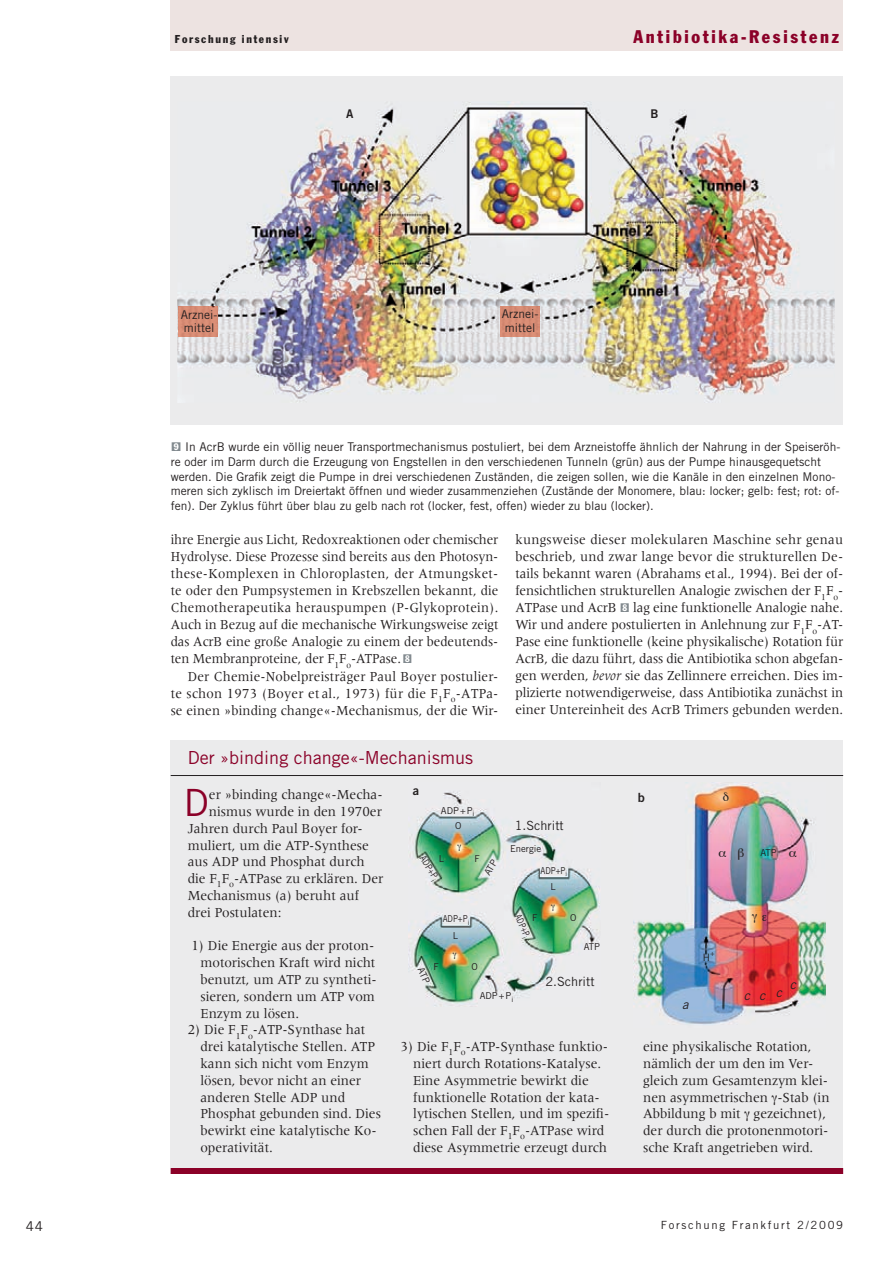
<style>
.page{position:relative;width:894px;height:1264px;background:#fff}
.page>*{position:absolute;margin:0;border:0;box-sizing:border-box;transform-origin:0 0}
.t1{font:37.5px "Trade Gothic";color:#8b0128}
.t2{font:18px "Trade Gothic";color:#8b0128}
.t3{font:condensed 18px "Franklin Gothic";letter-spacing:.15em;color:#8b0128}
.t4{font:14.25px/16.8px "Meridien";color:#231f20;scale:.95 1}
.t5{font:14.25px/17px "Meridien";color:#231f20;text-align:justify;scale:.93 1}
.t6{font:14.25px/17px "Meridien";color:#231f20;text-align:justify;scale:.92 1}
.t7{font:13.5px "Trade Gothic";color:#231f20}
.t8{font:12.75px "Trade Gothic";color:#231f20}
.t9{font:italic 12.75px "Trade Gothic";color:#231f20}
.t10{font:12.75px "Trade Gothic Bold Two";color:#231f20}
.t11{font:12px/14.9px "Trade Gothic";color:#231f20}
.t12{font:12px "Trade Gothic Bold Two";color:#231f20}
.t13{font:11.25px "Trade Gothic";letter-spacing:.15em;color:#231f20}
.t14{font:condensed 11.25px "Franklin Gothic";letter-spacing:.15em;color:#231f20}
.t15{font:10.2px "Trade Gothic";color:#231f20}
.t16{font:9.45px/15px "Trade Gothic";color:#231f20;text-align:center}
.t17{font:9.45px "Trade Gothic";color:#231f20;scale:.85 1}
.t18{font:9.45px "Trade Gothic";color:#231f20;scale:.76 1}
.t19{font:7.65px "Trade Gothic";color:#231f20}
.s1{font-family:"Gothic Ziff";font-weight:500;color:#81898e}
.s2{font-family:"Gothic Ziff";font-weight:500;font-size:12px;color:#81898e}
.s3{font-style:italic}
</style>
<div class="page">
<div style="left:171px;top:0;width:671px;height:51px;background:#ede3e1"></div>
<div style="left:171px;top:76px;width:671px;height:349px;background:#ebebec"></div>
<img style="left:177px;top:101px;width:657px;height:302px">
<img style="left:179px;top:306px;width:38px;height:30px">
<img style="left:500px;top:306px;width:39px;height:30px">
<div style="left:171px;top:740px;width:671px;height:433px;background:#ebebec"></div>
<div style="left:171px;top:1167px;width:671px;height:6px;background:#8b0128"></div>
<img style="left:633px;top:782px;width:192px;height:243px">
<hr style="left:171px;top:775px;width:671px;height:1px;background:#231f20">
<img style="left:408px;top:791px;width:192px;height:215px">
<svg style="left:718px;top:851px;width:7px;height:6px"></svg>
<svg style="left:789px;top:851px;width:7px;height:6px"></svg>
<svg style="left:738px;top:848px;width:5px;height:12px"></svg>
<svg style="left:723px;top:791px;width:5px;height:9px"></svg>
<svg style="left:751px;top:913px;width:5px;height:9px"></svg>
<svg style="left:762px;top:914px;width:4px;height:6px"></svg>
<svg style="left:457px;top:844px;width:4px;height:6px"></svg>
<svg style="left:551px;top:904px;width:3px;height:6px"></svg>
<svg style="left:452px;top:952px;width:4px;height:6px"></svg>
<svg style="left:417px;top:966px;width:13px;height:17px"></svg>
<svg style="left:483px;top:859px;width:14px;height:16px"></svg>
<p class="t14" style="left:175px;top:35px;width:115px">Forschung intensiv</p>
<p class="t3" style="left:633px;top:30px;width:207px">Antibiotika-Resistenz</p>
<p class="t11" style="left:181px;top:309px;width:38px;line-height:13.5px">Arznei&shy;mittel</p>
<p class="t12" style="left:346px;top:110px;width:9px">A</p>
<p class="t12" style="left:650px;top:110px;width:10px">B</p>
<p class="t11" style="left:501px;top:308px;width:38px;line-height:13.5px">Arznei&shy;mittel</p>
<p class="t11" style="left:171px;top:440px;width:670px"><span class="s1">9</span> In AcrB wurde ein völlig neuer Transportmechanismus postuliert, bei dem Arzneistoffe ähnlich der Nahrung in der Speiseröh&shy;re oder im Darm durch die Erzeugung von Engstellen in den verschiedenen Tunneln (grün) aus der Pumpe hinausgequetscht werden. Die Grafik zeigt die Pumpe in drei verschiedenen Zuständen, die zeigen sollen, wie die Kanäle in den einzelnen Mono&shy;meren sich zyklisch im Dreiertakt öffnen und wieder zusammenziehen (Zustände der Monomere, blau: locker; gelb: fest; rot: of&shy;fen). Der Zyklus führt über blau zu gelb nach rot (locker, fest, offen) wieder zu blau (locker).</p>
<p class="t6" style="left:171px;top:532px;width:357px">ihre Energie aus Licht, Redoxreaktionen oder chemischer Hydrolyse. Diese Prozesse sind bereits aus den Photosyn&shy;these-Komplexen in Chloroplasten, der Atmungsket&shy;te oder den Pumpsystemen in Krebszellen bekannt, die Chemotherapeutika herauspumpen (P-Glykoprotein).<br>Auch in Bezug auf die mechanische Wirkungsweise zeigt das AcrB eine große Analogie zu einem der bedeutends&shy;ten Membranproteine, der F<sub>1</sub>F<sub>o</sub>-ATPase. <span class="s2">8</span></p>
<p class="t5" style="left:171px;top:668px;width:354px;text-indent:17px">Der Chemie-Nobelpreisträger Paul Boyer postulier&shy;te schon 1973 (Boyer et al., 1973) für die F<sub>1</sub>F<sub>o</sub>-ATPa&shy;se einen »binding change«-Mechanismus, der die Wir-</p>
<p class="t2" style="left:188px;top:750px;width:287px">Der »binding change«-Mechanismus</p>
<p class="t5" style="left:515px;top:532px;width:354px">kungsweise dieser molekularen Maschine sehr genau beschrieb, und zwar lange bevor die strukturellen De&shy;tails bekannt waren (Abrahams et al., 1994). Bei der of&shy;fensichtlichen strukturellen Analogie zwischen der F<sub>1</sub>F<sub>o</sub>-ATPase und AcrB <span class="s2">8</span> lag eine funktionelle Analogie nahe.<br>Wir und andere postulierten in Anlehnung zur F<sub>1</sub>F<sub>o</sub>-AT-Pase eine funktionelle (keine physikalische) Rotation für AcrB, die dazu führt, dass die Antibiotika schon abgefan&shy;gen werden, <span class="s3">bevor</span> sie das Zellinnere erreichen. Dies im&shy;plizierte notwendigerweise, dass Antibiotika zunächst in einer Untereinheit des AcrB Trimers gebunden werden.</p>
<h1 class="t1" style="left:184px;top:788px;width:27px">D</h1>
<p class="t4" style="left:209px;top:787px;width:184px">er »binding change«-Mecha-</p>
<p class="t4" style="left:209px;top:804px;width:183px">nismus wurde in den 1970er</p>
<p class="t4" style="left:188px;top:820px;width:186px">Jahren durch Paul Boyer for-</p>
<p class="t4" style="left:188px;top:837px;width:192px">muliert, um die ATP-Synthese</p>
<p class="t4" style="left:188px;top:854px;width:188px">aus ADP und Phosphat durch</p>
<p class="t4" style="left:188px;top:871px;width:207px">die F<sub>1</sub>F<sub>o</sub>-ATPase zu erklären. Der</p>
<p class="t4" style="left:188px;top:888px;width:182px">Mechanismus (a) beruht auf</p>
<p class="t4" style="left:188px;top:904px;width:100px">drei Postulaten:</p>
<p class="t4" style="left:200px;top:938px;width:187px;text-indent:-9px">1) Die Energie aus der proton&shy;motorischen Kraft wird nicht benutzt, um ATP zu syntheti&shy;sieren, sondern um ATP vom<br>Enzym zu lösen.</p>
<p class="t4" style="left:200px;top:1022px;width:191px;text-indent:-13px">2) Die F<sub>1</sub>F<sub>o</sub>-ATP-Synthase hat drei katalytische Stellen. ATP kann sich nicht vom Enzym lösen, bevor nicht an einer anderen Stelle ADP und<br>Phosphat gebunden sind. Dies bewirkt eine katalytische Ko&shy;operativität.</p>
<p class="t10" style="left:412px;top:786px;width:8px">a</p>
<p class="t16" style="left:441px;top:803px;width:35px">ADP+P<sub>i<br></sub>O</p>
<p class="t16" style="left:438px;top:851px;width:7px">L</p>
<p class="t16" style="left:474px;top:851px;width:7px">F</p>
<p class="t17" style="left:425px;top:854px;width:33px;rotate:58deg">ADP+P<sub>i</sub></p>
<p class="t17" style="left:442px;top:915px;width:33px">ADP+P<sub>i</sub></p>
<p class="t16" style="left:433px;top:960px;width:7px">F</p>
<p class="t16" style="left:452px;top:928px;width:7px">L</p>
<p class="t16" style="left:471px;top:960px;width:8px">O</p>
<p class="t8" style="left:514px;top:821px;width:50px">1.Schritt</p>
<p class="t16" style="left:510px;top:842px;width:33px">Energie</p>
<p class="t17" style="left:540px;top:867px;width:33px">ADP+P<sub>i</sub></p>
<p class="t18" style="left:521px;top:913px;width:33px;rotate:66deg">ADP+P<sub>i</sub></p>
<p class="t16" style="left:532px;top:910px;width:7px">F</p>
<p class="t16" style="left:550px;top:880px;width:7px">L</p>
<p class="t16" style="left:570px;top:910px;width:8px">O</p>
<p class="t16" style="left:583px;top:940px;width:18px">ATP</p>
<p class="t8" style="left:545px;top:976px;width:50px">2.Schritt</p>
<p class="t16" style="left:479px;top:989px;width:35px">ADP+P<sub>i</sub></p>
<p class="t10" style="left:637px;top:793px;width:9px">b</p>
<p class="t16" style="left:760px;top:845px;width:18px">ATP</p>
<p class="t15" style="left:702px;top:953px;width:9px">H</p>
<p class="t19" style="left:709px;top:950px;width:6px">+</p>
<p class="t9" style="left:682px;top:1000px;width:8px">a</p>
<p class="t9" style="left:789px;top:979px;width:8px">c</p>
<p class="t9" style="left:743px;top:990px;width:40px">ccc</p>
<p class="t4" style="left:413px;top:1039px;width:208px;text-indent:-13px">3) Die F<sub>1</sub>F<sub>o</sub>-ATP-Synthase funktio&shy;niert durch Rotations-Katalyse.<br>Eine Asymmetrie bewirkt die funktionelle Rotation der kata&shy;lytischen Stellen, und im spezifi&shy;schen Fall der F<sub>1</sub>F<sub>o</sub>-ATPase wird diese Asymmetrie erzeugt durch</p>
<p class="t4" style="left:642px;top:1039px;width:198px">eine physikalische Rotation, nämlich der um den im Ver&shy;gleich zum Gesamtenzym klei&shy;nen asymmetrischen -Stab (in<br>Abbildung b mit gezeichnet), der durch die protonenmotori&shy;sche Kraft angetrieben wird.</p>
<p class="t7" style="left:26px;top:1221px;width:19px">44</p>
<p class="t13" style="left:660px;top:1220px;width:184px">Forschung Frankfurt 2/2009</p>
</div>
